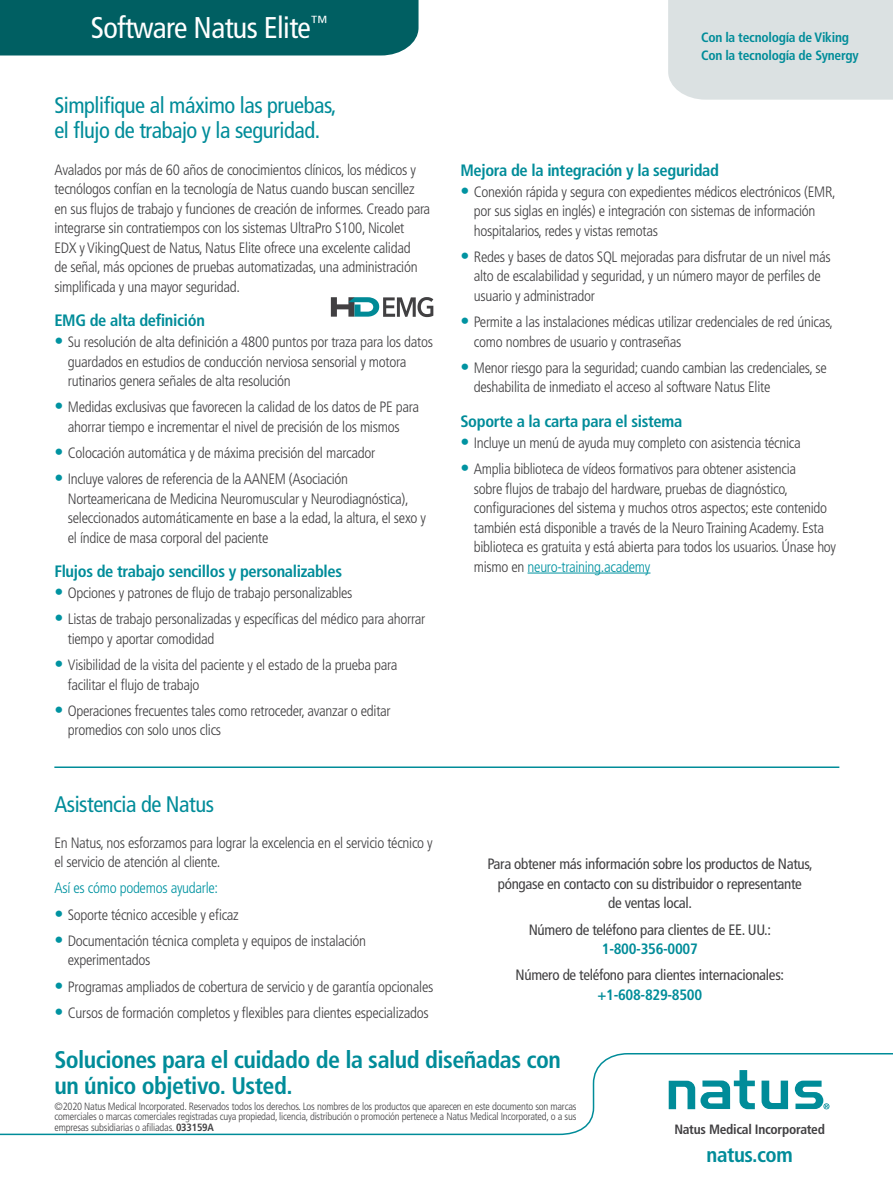
<style>
.page{position:relative;width:893px;height:1188px;background:#fff}
.page>*{position:absolute;margin:0;border:0;box-sizing:border-box;transform-origin:0 0}
.t1{font:condensed 30px "Frutiger LT Std";letter-spacing:-.02em;color:#fff}
.t2{font:700 condensed 24px/25.5px "Frutiger LT Std";letter-spacing:-.02em;color:#008c99}
.t3{font:condensed 22.5px/25.5px "Frutiger LT Std";letter-spacing:-.02em;color:#008c99}
.t4{font:700 condensed 21px "Frutiger LT Std";letter-spacing:-.02em;color:#008c99}
.t5{font:700 condensed 16.5px "Frutiger LT Std";letter-spacing:-.02em;color:#008c99}
.t6{font:300 condensed 15px/19.5px "Frutiger LT Std";letter-spacing:-.02em;color:#414042}
.t7{font:condensed 15px/19.5px "Frutiger LT Std";letter-spacing:-.02em;color:#414042;text-align:center}
.t8{font:700 condensed 15px "Frutiger LT Std";letter-spacing:-.02em;color:#008c99}
.t9{font:300 condensed 15px "Frutiger LT Std";letter-spacing:-.02em;color:#0093a1}
.t10{font:700 condensed 13.5px/18px "Frutiger LT Std";letter-spacing:-.02em;color:#008c99}
.t11{font:700 condensed 13.5px "Frutiger LT Std";letter-spacing:-.02em;color:#414042}
.t12{font:300 condensed 10.5px/10.5px "Frutiger LT Std";letter-spacing:-.02em;color:#414042;text-align:justify}
.s1{font-size:18px;color:#0093a1}
.s2{color:#0093a1}
.s3{font-weight:700}
</style>
<div class="page">
<svg style="left:0;top:1053px;width:893px;height:83px"></svg>
<svg style="left:761px;top:1081px;width:27px;height:28px"></svg>
<svg style="left:669px;top:1070px;width:86px;height:39px"></svg>
<svg style="left:795px;top:1081px;width:34px;height:28px"></svg>
<hr style="left:528px;top:573px;width:122px;height:1px;background:#0093a1">
<div style="left:0;top:0;width:418px;height:56px;background:#005f62"></div>
<hr style="left:54px;top:766px;width:785px;height:2px;background:#008c99">
<div style="left:668px;top:0;width:225px;height:100px;background:#dbe1e2"></div>
<svg style="left:331px;top:297px;width:102px;height:20px"></svg>
<h1 class="t1" style="left:91px;top:10px;width:239px">Software Natus Elite<sup>™</sup></h1>
<h3 class="t3" style="left:54px;top:92px;width:284px">Simplifique al máximo las pruebas, el flujo de trabajo y la seguridad.</h3>
<p class="t6" style="left:54px;top:160px;width:377px">Avalados por más de 60 años de conocimientos clínicos, los médicos y tecnólogos confían en la tecnología de Natus cuando buscan sencillez en sus flujos de trabajo y funciones de creación de informes. Creado para integrarse sin contratiempos con los sistemas UltraPro S100, Nicolet<br>EDX y VikingQuest de Natus, Natus Elite ofrece una excelente calidad<br>de señal, más opciones de pruebas automatizadas, una administración simplificada y una mayor seguridad.</p>
<p class="t5" style="left:54px;top:311px;width:152px">EMG de alta definición</p>
<p class="t6" style="left:68px;top:332px;width:367px;text-indent:-14px"><span class="s1">•</span> Su resolución de alta definición a 4800 puntos por traza para los datos guardados en estudios de conducción nerviosa sensorial y motora rutinarios genera señales de alta resolución</p>
<p class="t6" style="left:54px;top:398px;width:366px;text-align:center"><span class="s1">•</span> Medidas exclusivas que favorecen la calidad de los datos de PE para ahorrar tiempo e incrementar el nivel de precisión de los mismos</p>
<p class="t6" style="left:54px;top:443px;width:322px"><span class="s1">•</span> Colocación automática y de máxima precisión del marcador</p>
<p class="t6" style="left:68px;top:470px;width:360px;text-indent:-14px"><span class="s1">•</span> Incluye valores de referencia de la AANEM (Asociación Norteamericana de Medicina Neuromuscular y Neurodiagnóstica), seleccionados automáticamente en base a la edad, la altura, el sexo y el índice de masa corporal del paciente</p>
<p class="t5" style="left:54px;top:562px;width:289px">Flujos de trabajo sencillos y personalizables</p>
<p class="t6" style="left:54px;top:583px;width:300px"><span class="s1">•</span> Opciones y patrones de flujo de trabajo personalizables</p>
<p class="t6" style="left:68px;top:610px;width:359px;text-indent:-14px"><span class="s1">•</span> Listas de trabajo personalizadas y específicas del médico para ahorrar tiempo y aportar comodidad</p>
<p class="t6" style="left:68px;top:655px;width:331px;text-indent:-14px"><span class="s1">•</span> Visibilidad de la visita del paciente y el estado de la prueba para facilitar el flujo de trabajo</p>
<p class="t6" style="left:68px;top:701px;width:324px;text-indent:-14px"><span class="s1">•</span> Operaciones frecuentes tales como retroceder, avanzar o editar promedios con solo unos clics</p>
<h3 class="t3" style="left:54px;top:791px;width:161px">Asistencia de Natus</h3>
<p class="t6" style="left:54px;top:833px;width:380px">En Natus, nos esforzamos para lograr la excelencia en el servicio técnico y el servicio de atención al cliente.</p>
<p class="t9" style="left:54px;top:880px;width:165px">Así es cómo podemos ayudarle:</p>
<p class="t6" style="left:54px;top:905px;width:186px"><span class="s1">•</span> Soporte técnico accesible y eficaz</p>
<p class="t6" style="left:68px;top:931px;width:300px;text-indent:-14px"><span class="s1">•</span> Documentación técnica completa y equipos de instalación experimentados</p>
<p class="t6" style="left:54px;top:977px;width:381px"><span class="s1">•</span> Programas ampliados de cobertura de servicio y de garantía opcionales</p>
<p class="t6" style="left:54px;top:1003px;width:376px"><span class="s1">•</span> Cursos de formación completos y flexibles para clientes especializados</p>
<p class="t10" style="left:701px;top:28px;width:159px">Con la tecnología de Viking<br>Con la tecnología de Synergy</p>
<p class="t5" style="left:460px;top:160px;width:260px">Mejora de la integración y la seguridad</p>
<p class="t6" style="left:474px;top:182px;width:363px;text-indent:-14px"><span class="s1">•</span> Conexión rápida y segura con expedientes médicos electrónicos (EMR, por sus siglas en inglés) e integración con sistemas de información hospitalarios, redes y vistas remotas</p>
<p class="t6" style="left:474px;top:247px;width:358px;text-indent:-14px"><span class="s1">•</span> Redes y bases de datos SQL mejoradas para disfrutar de un nivel más alto de escalabilidad y seguridad, y un número mayor de perfiles de usuario y administrador</p>
<p class="t6" style="left:474px;top:312px;width:361px;text-indent:-14px"><span class="s1">•</span> Permite a las instalaciones médicas utilizar credenciales de red únicas, como nombres de usuario y contraseñas</p>
<p class="t6" style="left:474px;top:358px;width:354px;text-indent:-14px"><span class="s1">•</span> Menor riesgo para la seguridad; cuando cambian las credenciales, se deshabilita de inmediato el acceso al software Natus Elite</p>
<p class="t5" style="left:460px;top:411px;width:223px">Soporte a la carta para el sistema</p>
<p class="t6" style="left:460px;top:433px;width:342px"><span class="s1">•</span> Incluye un menú de ayuda muy completo con asistencia técnica</p>
<p class="t6" style="left:474px;top:459px;width:364px;text-indent:-14px"><span class="s1">•</span> Amplia biblioteca de vídeos formativos para obtener asistencia<br>sobre flujos de trabajo del hardware, pruebas de diagnóstico, configuraciones del sistema y muchos otros aspectos; este contenido también está disponible a través de la Neuro Training Academy. Esta biblioteca es gratuita y está abierta para todos los usuarios. Únase hoy mismo en <span class="s2">neuro-training.academy</span></p>
<p class="t7" style="left:487px;top:855px;width:327px">Para obtener más información sobre los productos de Natus, póngase en contacto con su distribuidor o representante<br>de ventas local.</p>
<p class="t7" style="left:529px;top:920px;width:244px">Número de teléfono para clientes de EE. UU.:</p>
<p class="t8" style="left:602px;top:940px;width:98px">1-800-356-0007</p>
<p class="t7" style="left:516px;top:966px;width:270px">Número de teléfono para clientes internacionales:</p>
<p class="t8" style="left:597px;top:986px;width:106px">+1-608-829-8500</p>
<h2 class="t2" style="left:54px;top:1047px;width:508px">Soluciones para el cuidado de la salud diseñadas con un único objetivo. Usted.</h2>
<p class="t12" style="left:54px;top:1101px;width:523px">©2020 Natus Medical Incorporated. Reservados todos los derechos. Los nombres de los productos que aparecen en este documento son marcas comerciales o marcas comerciales registradas cuya propiedad, licencia, distribución o promoción pertenece a Natus Medical Incorporated, o a sus empresas subsidiarias o afiliadas. <span class="s3">033159A</span></p>
<p class="t11" style="left:674px;top:1121px;width:152px">Natus Medical Incorporated</p>
<h3 class="t4" style="left:707px;top:1142px;width:88px">natus.com</h3>
</div>
